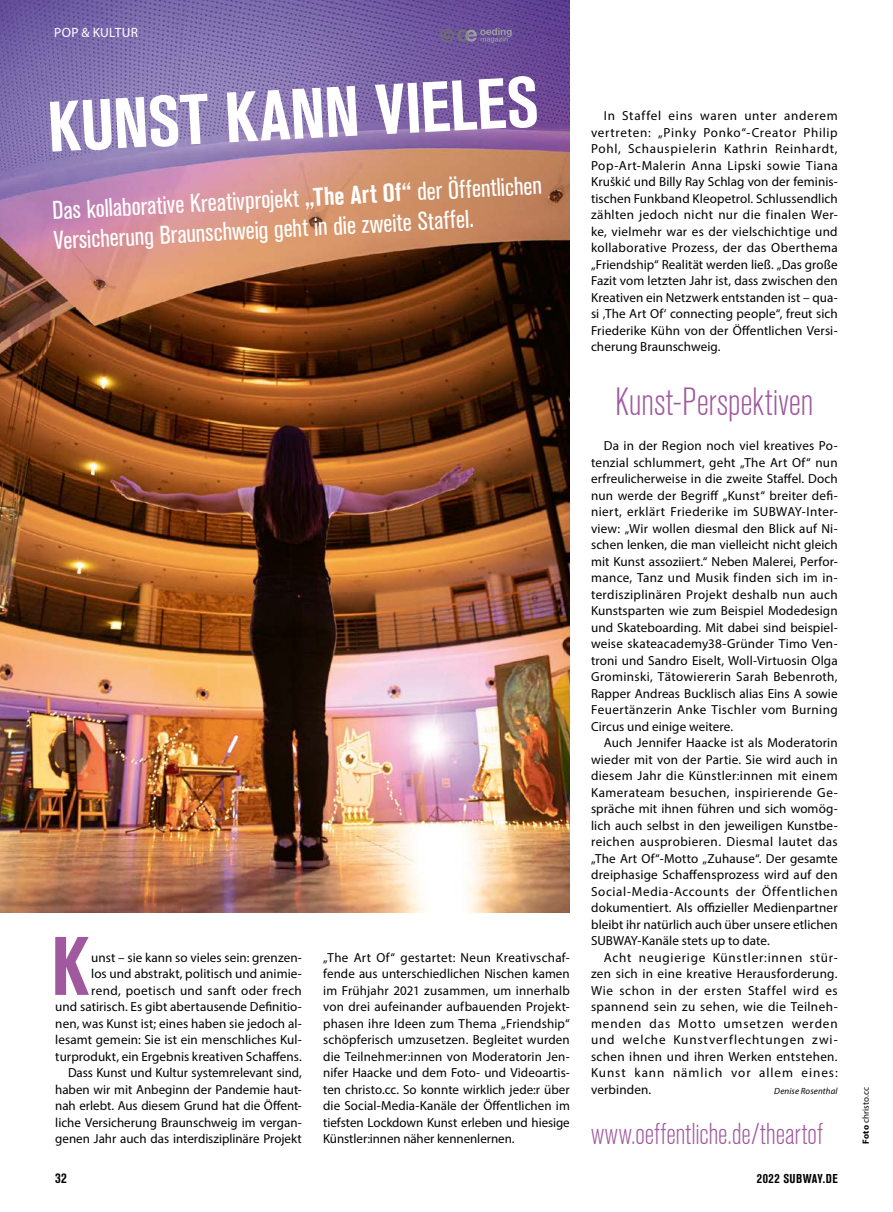
<style>
.page{position:relative;width:893px;height:1212px;background:#fff}
.page>*{position:absolute;margin:0;border:0;box-sizing:border-box;transform-origin:0 0}
.t1{font:700 condensed 82.05px "Akzidenz Grotesk BQ";color:#a0599e}
.t2{font:700 condensed 70.5px "Akzidenz Grotesk BQ";color:#fff}
.t3{font:300 condensed 39px "Akzidenz Grotesk BQ";letter-spacing:-.005em;color:#a0599e}
.t4{font:300 condensed 30px "Akzidenz Grotesk BQ";color:#a0599e}
.t5{font:condensed 25.5px/30px "Akzidenz Grotesk BQ";color:#fff}
.t6{font:900 17.7px "Benton Sans";color:#6f7070}
.t7{font:700 condensed 14.25px "Akzidenz Grotesk BQ";color:#000}
.t8{font:13.5px "Myriad Pro";letter-spacing:.02em;color:#fff}
.t9{font:13.2px/16.5px "Myriad Pro";letter-spacing:.005em;color:#000;text-align:justify}
.t10{font:700 condensed 12.75px "Akzidenz Grotesk BQ";letter-spacing:.035em;color:#000}
.t11{font:italic 9px "Myriad Pro";letter-spacing:.01em;color:#000}
.t12{font:9px "Myriad Pro";letter-spacing:.015em;color:#000}
.s1{font-weight:700}
.s2{font-size:13.35px}
</style>
<div class="page">
<img style="left:0;top:0;width:570px;height:912px">
<svg style="left:457px;top:28px;width:55px;height:15px"></svg>
<p class="t8" style="left:54px;top:24px;width:85px">POP &amp; KULTUR</p>
<h3 class="t6" style="left:439px;top:25px;width:17px">©</h3>
<h2 class="t2" style="left:46px;top:87px;width:493px;rotate:-3deg">KUNST KANN VIELES</h2>
<h3 class="t5" style="left:52px;top:196px;width:491px;rotate:-3deg">Das kollaborative Kreativprojekt <span class="s1">„The Art Of“</span> der Öffentlichen<br>Versicherung Braunschweig geht in die zweite Staffel.</h3>
<h1 class="t1" style="left:51px;top:919px;width:39px">K</h1>
<p class="t9" style="left:55px;top:949px;width:248px;text-align:right">unst – sie kann so vieles sein: grenzen-<br>los und abstrakt, politisch und animie-<br>rend, poetisch und sanft oder frech<br>und satirisch. Es gibt abertausende Definitio&shy;nen, was Kunst ist; eines haben sie jedoch al&shy;lesamt gemein: Sie ist ein menschliches Kul&shy;turprodukt, ein Ergebnis kreativen Schaffens.<br>Dass Kunst und Kultur systemrelevant sind, haben wir mit Anbeginn der Pandemie haut&shy;nah erlebt. Aus diesem Grund hat die Öffent&shy;liche Versicherung Braunschweig im vergan&shy;genen Jahr auch das interdisziplinäre Projekt</p>
<p class="t9" style="left:323px;top:949px;width:248px">„The Art Of“ gestartet: Neun Kreativschaf&shy;fende aus unterschiedlichen Nischen kamen im Frühjahr 2021 zusammen, um innerhalb von drei aufeinander aufbauenden Projekt&shy;phasen ihre Ideen zum Thema „Friendship“ schöpferisch umzusetzen. Begleitet wurden die Teilnehmer:innen von Moderatorin Jen&shy;nifer Haacke und dem Foto- und Videoartis&shy;ten christo.cc. So konnte wirklich jede:r über die Social-Media-Kanäle der Öffentlichen im tiefsten Lockdown Kunst erleben und hiesige Künstler:innen näher kennenlernen.</p>
<p class="t9" style="left:591px;top:107px;width:248px;text-indent:13px">In Staffel eins waren unter anderem vertreten: „Pinky Ponko“-Creator Philip Pohl, Schauspielerin Kathrin Reinhardt, Pop-Art-Malerin Anna Lipski sowie Tiana Kruškić und Billy Ray Schlag von der feminis&shy;tischen Funkband Kleopetrol. Schlussendlich zählten jedoch nicht nur die finalen Wer&shy;ke, vielmehr war es der vielschichtige und kollaborative Prozess, der das Oberthema „Friendship“ Realität werden ließ. „Das große Fazit vom letzten Jahr ist, dass zwischen den Kreativen ein Netzwerk entstanden ist – qua&shy;si ‚The Art Of‘ connecting people“, freut sich Friederike Kühn von der Öffentlichen Versi&shy;cherung Braunschweig.</p>
<h3 class="t3" style="left:615px;top:380px;width:200px">Kunst-Perspektiven</h3>
<p class="t9" style="left:591px;top:437px;width:248px;text-indent:13px">Da in der Region noch viel kreatives Po&shy;tenzial schlummert, geht „The Art Of“ nun erfreulicherweise in die zweite Staffel. Doch nun werde der Begriff „Kunst“ breiter defi&shy;niert, erklärt Friederike im SUBWAY-Inter&shy;view: „Wir wollen diesmal den Blick auf Ni&shy;schen lenken, die man vielleicht nicht gleich mit Kunst assoziiert.“ Neben Malerei, Perfor&shy;mance, Tanz und Musik finden sich im in&shy;terdisziplinären Projekt deshalb nun auch Kunstsparten wie zum Beispiel Modedesign und Skateboarding. Mit dabei sind beispiel&shy;weise skateacademy38-Gründer Timo Ven&shy;troni und Sandro Eiselt, Woll-Virtuosin Olga Grominski, Tätowiererin Sarah Bebenroth, Rapper Andreas Bucklisch alias Eins A sowie Feuertänzerin Anke Tischler vom Burning Circus und einige weitere.</p>
<p class="t9" style="left:591px;top:734px;width:248px;text-indent:13px">Auch Jennifer Haacke ist als Moderatorin wieder mit von der Partie. Sie wird auch in diesem Jahr die Künstler:innen mit einem Kamerateam besuchen, inspirierende Ge&shy;spräche mit ihnen führen und sich womög&shy;lich auch selbst in den jeweiligen Kunstbe&shy;reichen ausprobieren. Diesmal lautet das „The Art Of“-Motto „Zuhause“. Der gesamte dreiphasige Schaffensprozess wird auf den Social-Media-Accounts der Öffentlichen dokumentiert. Als offizieller Medienpartner bleibt ihr natürlich auch über unsere etlichen SUBWAY-Kanäle stets up to date.</p>
<p class="t9" style="left:591px;top:949px;width:248px;text-indent:13px">Acht neugierige Künstler:innen stür&shy;zen sich in eine kreative Herausforderung.<br>Wie schon in der ersten Staffel wird es spannend sein zu sehen, wie die Teilneh&shy;menden das Motto umsetzen werden und welche Kunstverflechtungen zwi&shy;schen ihnen und ihren Werken entstehen.<br>Kunst kann nämlich vor allem eines: verbinden.</p>
<p class="t11" style="left:774px;top:1085px;width:65px">Denise Rosenthal</p>
<h3 class="t4" style="left:591px;top:1118px;width:233px">www.oeffentliche.de/theartof</h3>
<p class="t7" style="left:55px;top:1169px;width:13px">32</p>
<p class="t10" style="left:757px;top:1171px;width:82px"><span class="s2">2022</span> SUBWAY.DE</p>
<p class="t12" style="left:860px;top:1144px;width:59px;rotate:-90deg"><span class="s1">Foto</span> christo.cc</p>
</div>
